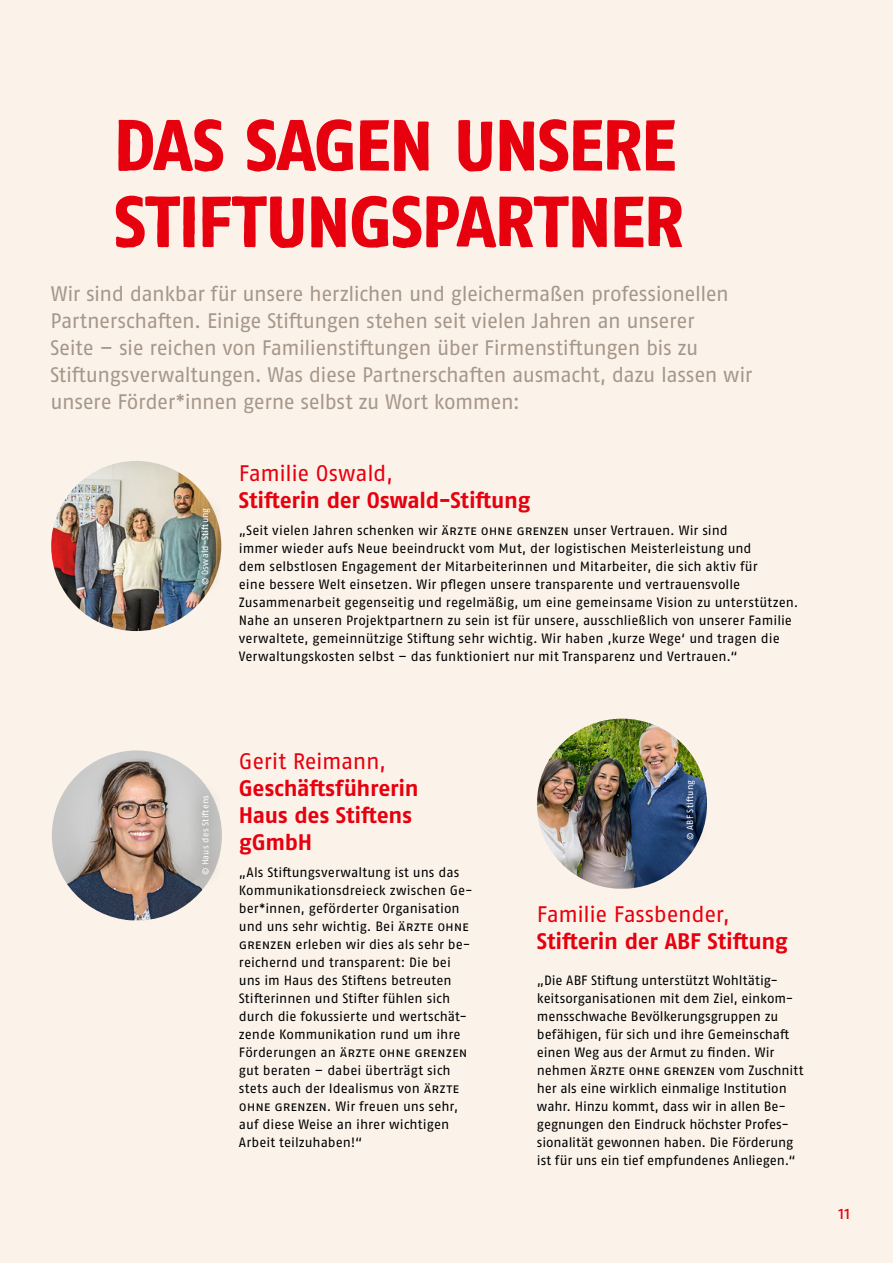
<style>
.page{position:relative;width:893px;height:1263px;background:#fff}
.page>*{position:absolute;margin:0;border:0;box-sizing:border-box;transform-origin:0 0}
.t1{font:72px/76.5px "Fago Rough Bold Lf";letter-spacing:-.015em;color:#e7000e}
.t2{font:700 22.5px/27px "Fago OT";letter-spacing:-.01em;color:#e7000e}
.t3{font:22.5px "Fago OT";letter-spacing:-.02em;color:#e7000e}
.t4{font:21px/27px "Fago OT";letter-spacing:-.025em;color:#a7978a}
.t5{font:18px "Fago OT";color:#e7000e}
.t6{font:13.5px/18px "Fago OT";color:#000}
.t7{font:9px "Fago OT";letter-spacing:.015em;color:#fff}
</style>
<div class="page">
<div style="left:1px;top:0;width:892px;height:1263px;background:#fbf3ea"></div>
<img style="left:52px;top:750px;width:170px;height:170px;border-radius:83px">
<div style="left:187px;top:781px;width:36px;height:108px;background:#000;opacity:.6"></div>
<img style="left:51px;top:461px;width:170px;height:170px;border-radius:85px">
<div style="left:187px;top:494px;width:37px;height:105px;background:#000;opacity:.6"></div>
<img style="left:537px;top:719px;width:170px;height:169px;border-radius:84px">
<div style="left:671px;top:766px;width:38px;height:87px;background:#000;opacity:.6"></div>
<h1 class="t1" style="left:115px;top:107px;width:572px">DAS SAGEN UNSERE<br>STIFTUNGSPARTNER</h1>
<p class="t4" style="left:50px;top:280px;width:704px">Wir sind dankbar für unsere herzlichen und gleichermaßen professionellen Partnerschaften. Einige Stiftungen stehen seit vielen Jahren an unserer<br>Seite – sie reichen von Familienstiftungen über Firmenstiftungen bis zu Stiftungsverwaltungen. Was diese Partnerschaften ausmacht, dazu lassen wir unsere Förder*innen gerne selbst zu Wort kommen:</p>
<p class="t7" style="left:200px;top:585px;width:79px;rotate:-90deg">© Oswald-Stiftung</p>
<h2 class="t3" style="left:239px;top:460px;width:156px">Familie Oswald,</h2>
<h2 class="t2" style="left:239px;top:487px;width:293px">Stifterin der Oswald-Stiftung</h2>
<p class="t6" style="left:239px;top:521px;width:561px">„Seit vielen Jahren schenken wir ärzte ohne grenzen unser Vertrauen. Wir sind<br>immer wieder aufs Neue beeindruckt vom Mut, der logistischen Meisterleistung und<br>dem selbstlosen Engagement der Mitarbeiterinnen und Mitarbeiter, die sich aktiv für<br>eine bessere Welt einsetzen. Wir pflegen unsere transparente und vertrauensvolle Zusammenarbeit gegenseitig und regelmäßig, um eine gemeinsame Vision zu unterstützen.<br>Nahe an unseren Projektpartnern zu sein ist für unsere, ausschließlich von unserer Familie verwaltete, gemeinnützige Stiftung sehr wichtig. Wir haben ‚kurze Wege‘ und tragen die Verwaltungskosten selbst – das funktioniert nur mit Transparenz und Vertrauen.“</p>
<p class="t7" style="left:200px;top:875px;width:82px;rotate:-90deg">© Haus des Stiftens</p>
<h2 class="t3" style="left:239px;top:748px;width:149px">Gerit Reimann,</h2>
<h2 class="t2" style="left:239px;top:775px;width:181px">Geschäftsführerin<br>Haus des Stiftens gGmbH</h2>
<p class="t6" style="left:239px;top:863px;width:235px">„Als Stiftungsverwaltung ist uns das Kommunikationsdreieck zwischen Ge&shy;ber*innen, geförderter Organisation und uns sehr wichtig. Bei ärzte ohne grenzen erleben wir dies als sehr be&shy;reichernd und transparent: Die bei uns im Haus des Stiftens betreuten Stifterinnen und Stifter fühlen sich durch die fokussierte und wertschät&shy;zende Kommunikation rund um ihre Förderungen an ärzte ohne grenzen gut beraten – dabei überträgt sich stets auch der Idealismus von ärzte ohne grenzen. Wir freuen uns sehr, auf diese Weise an ihrer wichtigen Arbeit teilzuhaben!“</p>
<p class="t7" style="left:684px;top:840px;width:61px;rotate:-90deg">© ABF Stiftung</p>
<h2 class="t3" style="left:537px;top:901px;width:194px">Familie Fassbender,</h2>
<h2 class="t2" style="left:537px;top:928px;width:252px">Stifterin der ABF Stiftung</h2>
<p class="t6" style="left:537px;top:971px;width:268px">„Die ABF Stiftung unterstützt Wohltätig&shy;keitsorganisationen mit dem Ziel, einkom&shy;mensschwache Bevölkerungsgruppen zu befähigen, für sich und ihre Gemeinschaft einen Weg aus der Armut zu finden. Wir nehmen ärzte ohne grenzen vom Zuschnitt her als eine wirklich einmalige Institution wahr. Hinzu kommt, dass wir in allen Be&shy;gegnungen den Eindruck höchster Profes&shy;sionalität gewonnen haben. Die Förderung ist für uns ein tief empfundenes Anliegen.“</p>
<h3 class="t5" style="left:838px;top:1202px;width:13px">11</h3>
</div>
